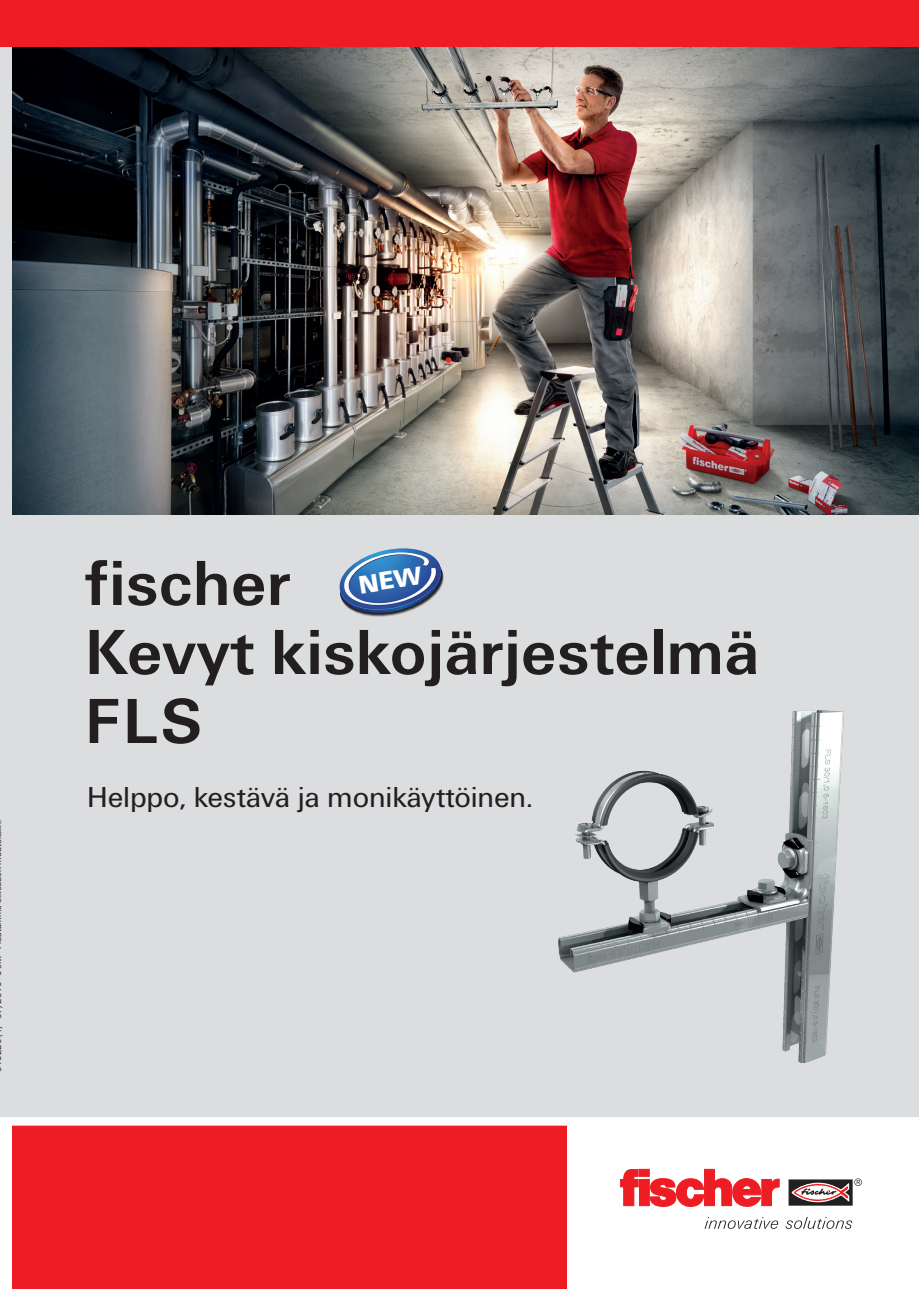
<style>
.page{position:relative;width:919px;height:1289px;background:#fff}
.page>*{position:absolute;margin:0;border:0;box-sizing:border-box;transform-origin:0 0}
.t1{font:700 66px/69px "Fi We";color:#231f20}
.t2{font:30px "Fi We";letter-spacing:-.005em;color:#231f20}
.t3{font:9px "Fi We";color:#231f20}
</style>
<div class="page">
<div style="left:13px;top:514px;width:905px;height:610px;background:#dcdddf"></div>
<svg style="left:788px;top:1179px;width:64px;height:26px"></svg>
<svg style="left:620px;top:1169px;width:18px;height:36px"></svg>
<div style="left:639px;top:1179px;width:10px;height:26px;background:#ee1d23"></div>
<svg style="left:650px;top:1169px;width:129px;height:38px"></svg>
<div style="left:639px;top:1169px;width:10px;height:7px;background:#ee1d23"></div>
<div style="left:639px;top:1169px;width:10px;height:7px;border:1px solid #ee1d23"></div>
<svg style="left:791px;top:1182px;width:57px;height:19px"></svg>
<svg style="left:854px;top:1178px;width:7px;height:7px"></svg>
<svg style="left:704px;top:1217px;width:148px;height:11px"></svg>
<div style="left:13px;top:1124px;width:554px;height:164px;background:#ee1d23"></div>
<div style="left:0;top:1117px;width:918px;height:8px;background:#fff"></div>
<div style="left:0;top:47px;width:13px;height:1070px;background:#dcdddf"></div>
<div style="left:0;top:0;width:13px;height:47px;background:#ee1d23"></div>
<img style="left:13px;top:47px;width:905px;height:467px">
<img style="left:558px;top:710px;width:286px;height:353px">
<div style="left:13px;top:0;width:905px;height:47px;background:#ee1d23"></div>
<svg style="left:339px;top:548px;width:105px;height:69px"></svg>
<p class="t3" style="left:-7px;top:821px;width:4px;rotate:-90deg">.</p>
<h1 class="t1" style="left:85px;top:549px;width:675px">fischer<br>Kevyt kiskojärjestelmä<br>FLS</h1>
<p class="t2" style="left:87px;top:780px;width:447px">Helppo, kestävä ja monikäyttöinen.</p>
</div>
